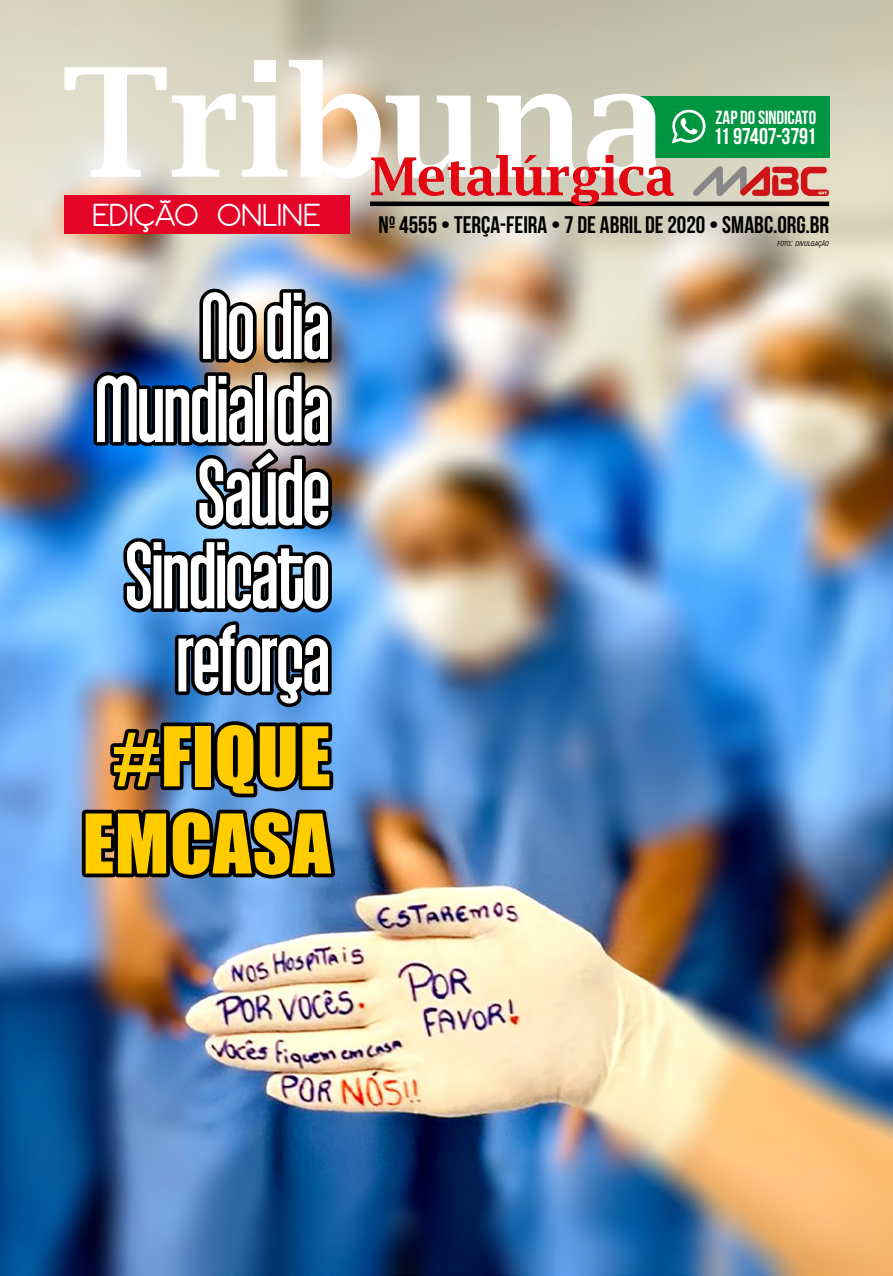
<style>
.page{position:relative;width:893px;height:1276px;background:#fff}
.page>*{position:absolute;margin:0;border:0;box-sizing:border-box;transform-origin:0 0}
.t1{font:92.55px/83.1px "Qhytsdakx";letter-spacing:-.03em;color:#fff;text-align:right}
.t2{font:75.9px/87.2px "Impact";letter-spacing:.01em;color:#fc0;text-align:center}
.t3{font:31.5px "Moon 2.0";letter-spacing:.01em;color:#fff}
.t4{font:24px "Bebas Neue";color:#000}
.t5{font:22.8px "Bebas Neue";letter-spacing:-.01em;color:#fff}
.t6{font:18.9px "Bebas Neue";letter-spacing:-.005em;color:#fff}
.t7{font:italic condensed 6.6px "Swiss 721 BT";color:#000}
.s1{font-size:9.3px}
</style>
<div class="page">
<img style="left:0;top:0;width:893px;height:1276px">
<div style="left:64px;top:195px;width:286px;height:39px;background:#e30428"></div>
<svg style="left:64px;top:67px;width:172px;height:110px"></svg>
<svg style="left:242px;top:60px;width:587px;height:146px"></svg>
<img style="left:78px;top:285px;width:262px;height:612px">
<h3 class="t3" style="left:93px;top:198px;width:229px">EDIÇÃO ONLINE</h3>
<h1 class="t1" style="left:94px;top:278px;width:238px">No dia<br>Mundial da<br>Saúde<br>Sindicato reforça</h1>
<h2 class="t2" style="left:83px;top:711px;width:250px">#FIQUE<br>EMCASA</h2>
<p class="t6" style="left:715px;top:107px;width:102px">ZAP DO SINDICATO</p>
<p class="t5" style="left:713px;top:123px;width:104px">11 97407-3791</p>
<p class="t4" style="left:379px;top:211px;width:452px">Nº 4555 • TERÇA-FEIRA • 7 DE ABRIL DE 2020 • SMABC.ORG.BR</p>
<p class="t7" style="left:777px;top:239px;width:53px">FOTO<span class="s1">:</span> DIVULGAÇÃO</p>
</div>
